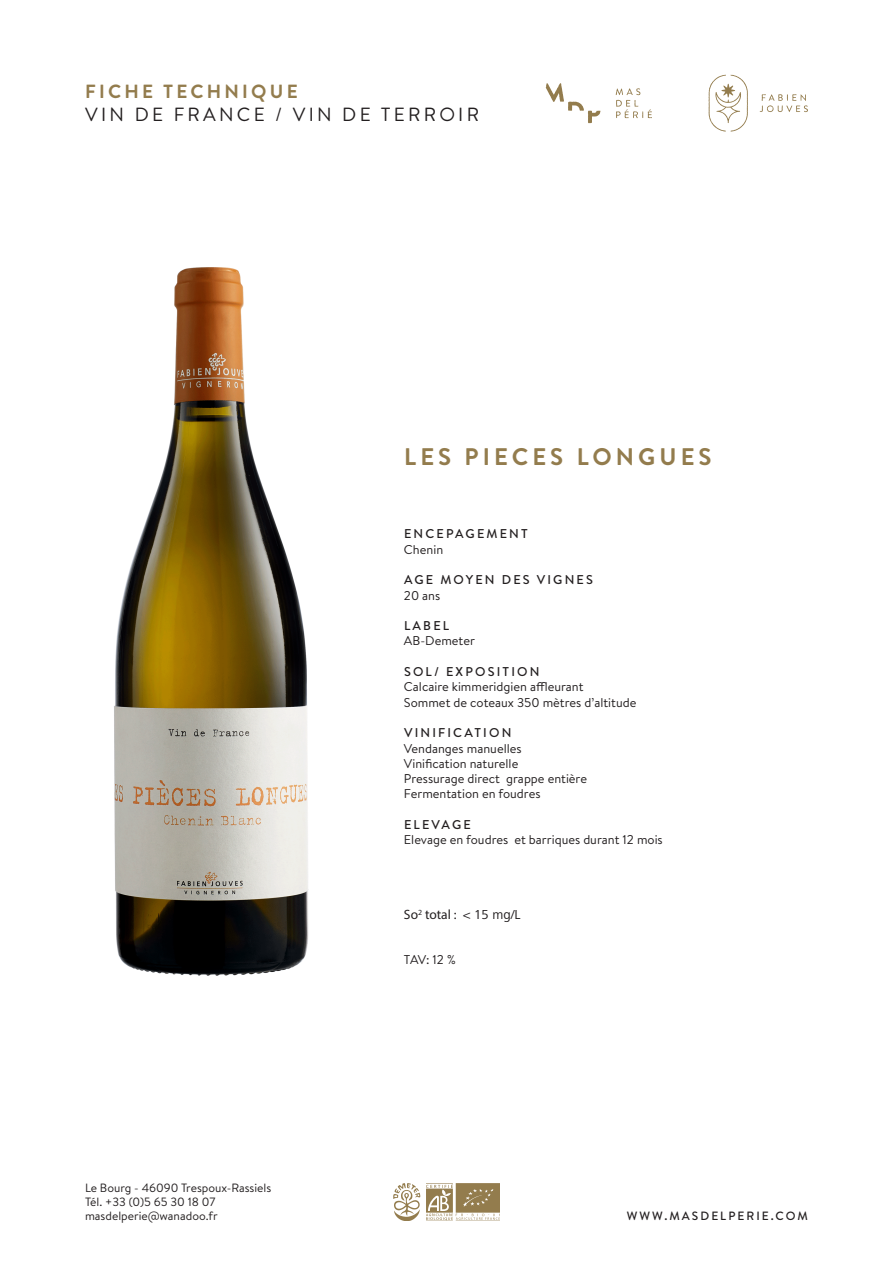
<style>
.page{position:relative;width:893px;height:1263px;background:#fff}
.page>*{position:absolute;margin:0;border:0;box-sizing:border-box;transform-origin:0 0}
.t1{font:700 24px "Brandon Text";letter-spacing:.17em;color:#937c4d}
.t2{font:19.05px "Brandon Text";letter-spacing:.17em;color:#231f20}
.t3{font:700 19.05px "Brandon Text";letter-spacing:.17em;color:#937c4d}
.t4{font:13.5px "Myriad Pro";color:#231f20}
.t5{font:12.75px "Brandon Text";color:#231f20}
.t6{font:500 12.75px "Brandon Text";letter-spacing:.17em;color:#231f20}
.t7{font:12px "Brandon Text";color:#231f20}
.t8{font:500 12px "Brandon Text";letter-spacing:.17em;color:#231f20}
.s1{font-family:"Frutiger Next LTW1 G"}
</style>
<div class="page">
<svg style="left:709px;top:75px;width:39px;height:57px"></svg>
<svg style="left:760px;top:94px;width:48px;height:18px"></svg>
<svg style="left:616px;top:88px;width:36px;height:30px"></svg>
<svg style="left:546px;top:83px;width:54px;height:40px"></svg>
<img style="left:114px;top:267px;width:195px;height:709px">
<svg style="left:393px;top:1183px;width:27px;height:37px"></svg>
<svg style="left:426px;top:1183px;width:74px;height:37px"></svg>
<p class="t3" style="left:85px;top:79px;width:214px">FICHE TECHNIQUE</p>
<p class="t2" style="left:85px;top:102px;width:395px">VIN DE FRANCE / VIN DE TERROIR</p>
<p class="t1" style="left:404px;top:440px;width:309px">LES PIECES LONGUES</p>
<p class="t6" style="left:404px;top:525px;width:125px">ENCEPAGEMENT</p>
<p class="t5" style="left:404px;top:540px;width:41px">Chenin</p>
<p class="t6" style="left:404px;top:571px;width:190px">AGE MOYEN DES VIGNES</p>
<p class="t5" style="left:404px;top:586px;width:38px">20 ans</p>
<p class="t6" style="left:404px;top:617px;width:47px">LABEL</p>
<p class="t5" style="left:404px;top:632px;width:73px">AB-Demeter</p>
<p class="t6" style="left:404px;top:663px;width:137px">SOL/ EXPOSITION</p>
<p class="t5" style="left:404px;top:678px;width:181px">Calcaire kimmeridgien affleurant</p>
<p class="t5" style="left:404px;top:693px;width:234px">Sommet de coteaux 350 mètres d’altitude</p>
<p class="t6" style="left:404px;top:724px;width:109px">VINIFICATION</p>
<p class="t5" style="left:404px;top:739px;width:119px">Vendanges manuelles</p>
<p class="t5" style="left:404px;top:755px;width:116px">Vinification naturelle</p>
<p class="t5" style="left:404px;top:770px;width:185px">Pressurage direct grappe entière</p>
<p class="t5" style="left:404px;top:785px;width:138px">Fermentation en foudres</p>
<p class="t6" style="left:404px;top:816px;width:68px">ELEVAGE</p>
<p class="t5" style="left:404px;top:831px;width:260px">Elevage en foudres et barriques durant 12 mois</p>
<p class="t7" style="left:85px;top:1179px;width:188px">Le Bourg - 46090 Trespoux-Rassiels</p>
<p class="t7" style="left:85px;top:1194px;width:132px">Tél. +33 (0)5 65 30 18 07</p>
<p class="t7" style="left:85px;top:1208px;width:134px">masdelperie@wanadoo.fr</p>
<p class="t4" style="left:404px;top:906px;width:118px">So<sup>2</sup> total : <span class="s1">&lt; 15 mg/L</span></p>
<p class="t5" style="left:404px;top:950px;width:53px">TAV: 12 %</p>
<p class="t8" style="left:627px;top:1208px;width:182px">WWW.MASDELPERIE.COM</p>
</div>
